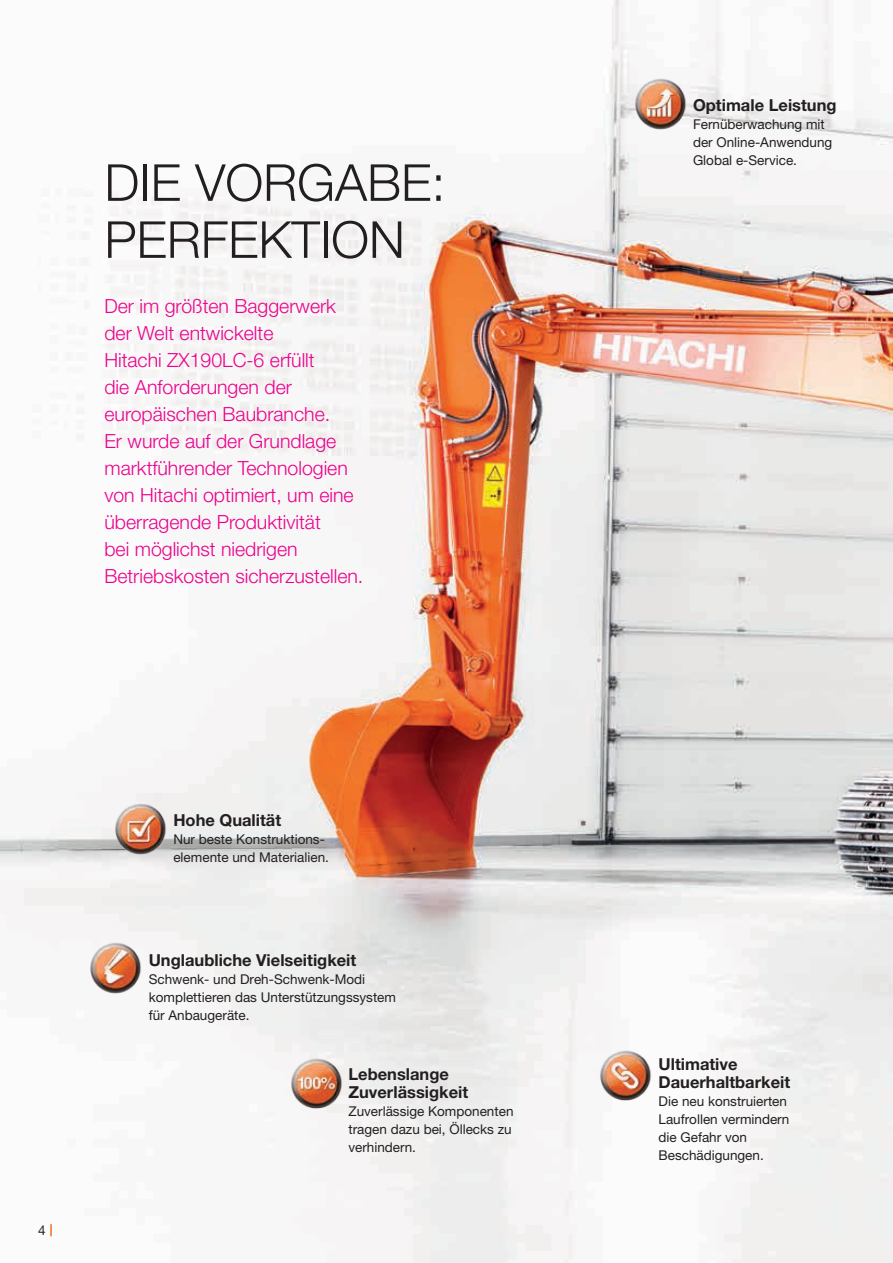
<style>
.page{position:relative;width:893px;height:1263px;background:#fff}
.page>*{position:absolute;margin:0;border:0;box-sizing:border-box;transform-origin:0 0}
.t1{font:300 51px/57px "Helvetica Neue LT Pro";color:#231f20}
.t2{font:300 19.5px/27px "Helvetica Neue LT Pro";color:#ec008c}
.t3{font:700 16.5px/18px "Helvetica Neue LT Pro";color:#231f20}
.t4{font:13.5px/18px "Helvetica Neue LT Pro";color:#231f20}
</style>
<div class="page">
<img style="left:0;top:0;width:893px;height:1263px">
<svg style="left:50px;top:1224px;width:2px;height:12px"></svg>
<img style="left:624px;top:75px;width:65px;height:65px">
<img style="left:589px;top:1046px;width:65px;height:65px">
<img style="left:281px;top:1054px;width:64px;height:65px">
<img style="left:79px;top:939px;width:65px;height:65px">
<img style="left:104px;top:800px;width:65px;height:64px">
<h1 class="t1" style="left:104px;top:153px;width:343px">DIE VORGABE:<br>PERFEKTION</h1>
<p class="t2" style="left:104px;top:292px;width:260px">Der im größten Baggerwerk der Welt entwickelte<br>Hitachi ZX190LC-6 erfüllt<br>die Anforderungen der europäischen Baubranche.<br>Er wurde auf der Grundlage marktführender Technologien von Hitachi optimiert, um eine überragende Produktivität<br>bei möglichst niedrigen<br>Betriebskosten sicherzustellen.</p>
<p class="t4" style="left:38px;top:1221px;width:9px">4</p>
<p class="t3" style="left:173px;top:810px;width:109px">Hohe Qualität</p>
<p class="t4" style="left:173px;top:829px;width:157px">Nur beste Konstruktions&shy;elemente und Materialien.</p>
<p class="t3" style="left:149px;top:951px;width:209px">Unglaubliche Vielseitigkeit</p>
<p class="t4" style="left:149px;top:970px;width:249px">Schwenk- und Dreh-Schwenk-Modi komplettieren das Unterstützungssystem für Anbaugeräte.</p>
<p class="t3" style="left:348px;top:1065px;width:121px">Lebenslange<br>Zuverlässigkeit</p>
<p class="t4" style="left:348px;top:1102px;width:167px">Zuverlässige Komponenten tragen dazu bei, Öllecks zu verhindern.</p>
<p class="t3" style="left:693px;top:96px;width:145px">Optimale Leistung</p>
<p class="t4" style="left:693px;top:115px;width:141px">Fernüberwachung mit der Online-Anwendung<br>Global e-Service.</p>
<p class="t3" style="left:658px;top:1055px;width:133px">Ultimative<br>Dauerhaltbarkeit</p>
<p class="t4" style="left:658px;top:1092px;width:132px">Die neu konstruierten<br>Laufrollen vermindern die Gefahr von<br>Beschädigungen.</p>
</div>
